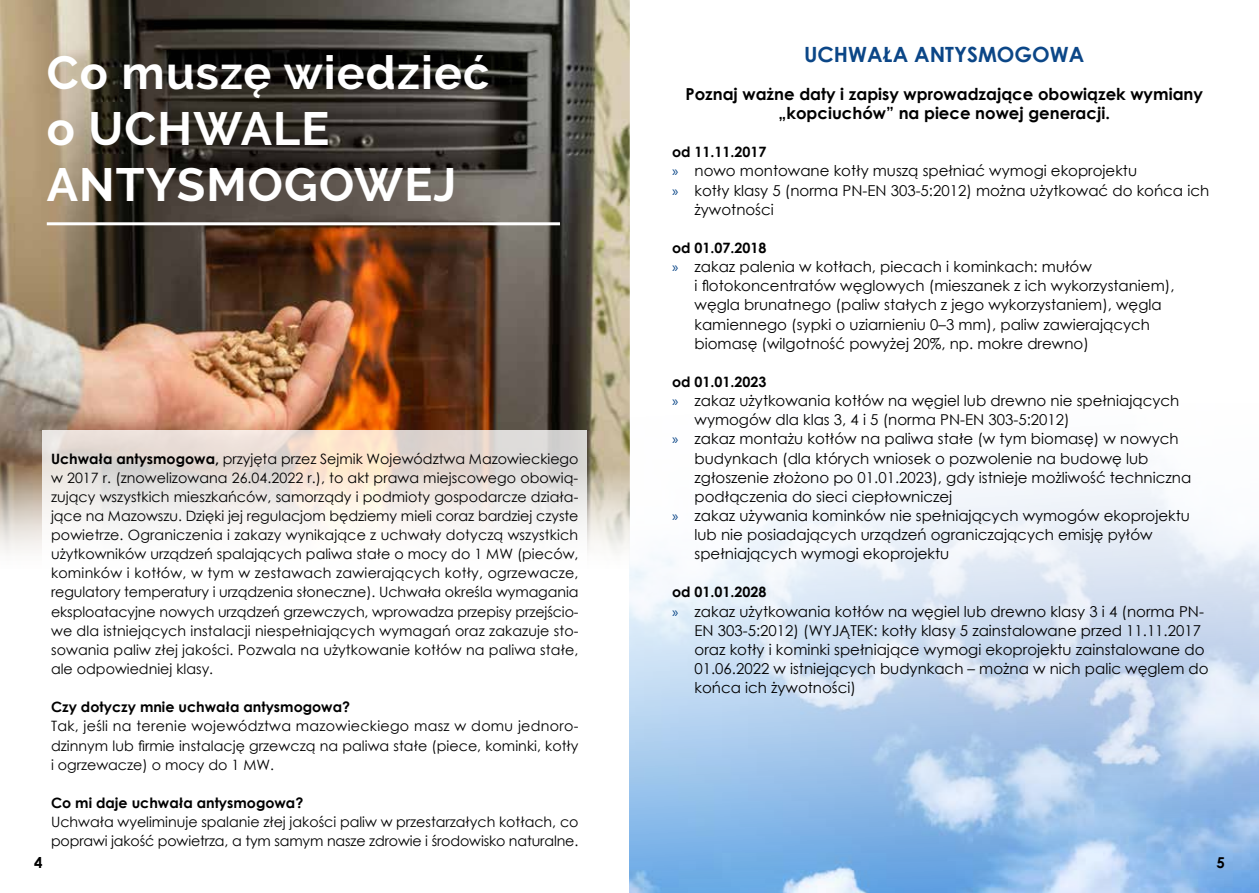
<style>
.page{position:relative;width:1259px;height:893px;background:#fff}
.page>*{position:absolute;margin:0;border:0;box-sizing:border-box;transform-origin:0 0}
.t1{font:700 46.5px/55.8px "Raleway";letter-spacing:.025em;color:#fff}
.t2{font:700 21px "Century Gothic";color:#0b4687}
.t3{font:700 16.5px/19.2px "Century Gothic";color:#000;text-align:center}
.t4{font:15px/19.2px "Century Gothic";color:#000}
.t5{font:700 15px "Century Gothic";color:#000}
.t6{font:14.25px/19.2px "Century Gothic";color:#000;text-align:justify}
.t7{font:700 14.25px "Century Gothic";color:#000}
.s1{font-weight:700}
.s2{font-family:"Myriad Pro";color:#0b4687}
</style>
<div class="page">
<img style="left:629px;top:404px;width:630px;height:489px">
<img style="left:0;top:0;width:629px;height:553px">
<svg style="left:43px;top:430px;width:544px;height:123px"></svg>
<hr style="left:47px;top:222px;width:513px;height:3px;background:#fff">
<h1 class="t1" style="left:47px;top:45px;width:444px">Co muszę wiedzieć o UCHWALE<br>ANTYSMOGOWEJ</h1>
<p class="t6" style="left:51px;top:449px;width:529px"><span class="s1">Uchwała antysmogowa,</span> przyjęta przez Sejmik Województwa Mazowieckiego w 2017 r. (znowelizowana 26.04.2022 r.), to akt prawa miejscowego obowią&shy;zujący wszystkich mieszkańców, samorządy i podmioty gospodarcze działa&shy;jące na Mazowszu. Dzięki jej regulacjom będziemy mieli coraz bardziej czyste powietrze. Ograniczenia i zakazy wynikające z uchwały dotyczą wszystkich użytkowników urządzeń spalających paliwa stałe o mocy do 1 MW (pieców, kominków i kotłów, w tym w zestawach zawierających kotły, ogrzewacze, regulatory temperatury i urządzenia słoneczne). Uchwała określa wymagania eksploatacyjne nowych urządzeń grzewczych, wprowadza przepisy przejścio&shy;we dla istniejących instalacji niespełniających wymagań oraz zakazuje sto&shy;sowania paliw złej jakości. Pozwala na użytkowanie kotłów na paliwa stałe, ale odpowiedniej klasy.</p>
<p class="t7" style="left:51px;top:696px;width:300px">Czy dotyczy mnie uchwała antysmogowa?</p>
<p class="t6" style="left:51px;top:716px;width:529px">Tak, jeśli na terenie województwa mazowieckiego masz w domu jednoro&shy;dzinnym lub firmie instalację grzewczą na paliwa stałe (piece, kominki, kotły i ogrzewacze) o mocy do 1 MW.</p>
<p class="t7" style="left:51px;top:792px;width:254px">Co mi daje uchwała antysmogowa?</p>
<p class="t6" style="left:51px;top:812px;width:529px">Uchwała wyeliminuje spalanie złej jakości paliw w przestarzałych kotłach, co poprawi jakość powietrza, a tym samym nasze zdrowie i środowisko naturalne.</p>
<h2 class="t2" style="left:804px;top:38px;width:282px">UCHWAŁA ANTYSMOGOWA</h2>
<p class="t3" style="left:685px;top:84px;width:519px">Poznaj ważne daty i zapisy wprowadzające obowiązek wymiany „kopciuchów” na piece nowej generacji.</p>
<p class="t7" style="left:672px;top:141px;width:96px">od 11.11.2017</p>
<p class="t4" style="left:672px;top:161px;width:466px"><span class="s2">»</span> nowo montowane kotły muszą spełniać wymogi ekoprojektu</p>
<p class="t4" style="left:672px;top:180px;width:539px"><span class="s2">»</span> kotły klasy 5 (norma PN-EN 303-5:2012) można użytkować do końca ich</p>
<p class="t4" style="left:694px;top:199px;width:81px">żywotności</p>
<p class="t7" style="left:672px;top:237px;width:96px">od 01.07.2018</p>
<p class="t4" style="left:694px;top:257px;width:481px;text-indent:-22px"><span class="s2">»</span> zakaz palenia w kotłach, piecach i kominkach: mułów<br>i flotokoncentratów węglowych (mieszanek z ich wykorzystaniem), węgla brunatnego (paliw stałych z jego wykorzystaniem), węgla kamiennego (sypki o uziarnieniu 0–3 mm), paliw zawierających biomasę (wilgotność powyżej 20%, np. mokre drewno)</p>
<p class="t7" style="left:672px;top:371px;width:96px">od 01.01.2023</p>
<p class="t4" style="left:672px;top:391px;width:509px"><span class="s2">»</span> zakaz użytkowania kotłów na węgiel lub drewno nie spełniających</p>
<p class="t4" style="left:694px;top:410px;width:376px">wymogów dla klas 3, 4 i 5 (norma PN-EN 303-5:2012)</p>
<p class="t4" style="left:672px;top:429px;width:508px"><span class="s2">»</span> zakaz montażu kotłów na paliwa stałe (w tym biomasę) w nowych</p>
<p class="t4" style="left:694px;top:448px;width:455px">budynkach (dla których wniosek o pozwolenie na budowę lub</p>
<p class="t4" style="left:694px;top:467px;width:498px">zgłoszenie złożono po 01.01.2023), gdy istnieje możliwość techniczna</p>
<p class="t4" style="left:694px;top:487px;width:259px">podłączenia do sieci ciepłowniczej</p>
<p class="t4" style="left:672px;top:506px;width:519px"><span class="s2">»</span> zakaz używania kominków nie spełniających wymogów ekoprojektu</p>
<p class="t4" style="left:694px;top:525px;width:460px">lub nie posiadających urządzeń ograniczających emisję pyłów</p>
<p class="t4" style="left:694px;top:544px;width:256px">spełniających wymogi ekoprojektu</p>
<p class="t7" style="left:672px;top:581px;width:96px">od 01.01.2028</p>
<p class="t4" style="left:694px;top:601px;width:515px;text-indent:-22px"><span class="s2">»</span> zakaz użytkowania kotłów na węgiel lub drewno klasy 3 i 4 (norma PN-EN 303-5:2012) (WYJĄTEK: kotły klasy 5 zainstalowane przed 11.11.2017 oraz kotły i kominki spełniające wymogi ekoprojektu zainstalowane do 01.06.2022 w istniejących budynkach – można w nich palic węglem do końca ich żywotności)</p>
<p class="t5" style="left:34px;top:851px;width:10px">4</p>
<p class="t5" style="left:1216px;top:851px;width:10px">5</p>
</div>
